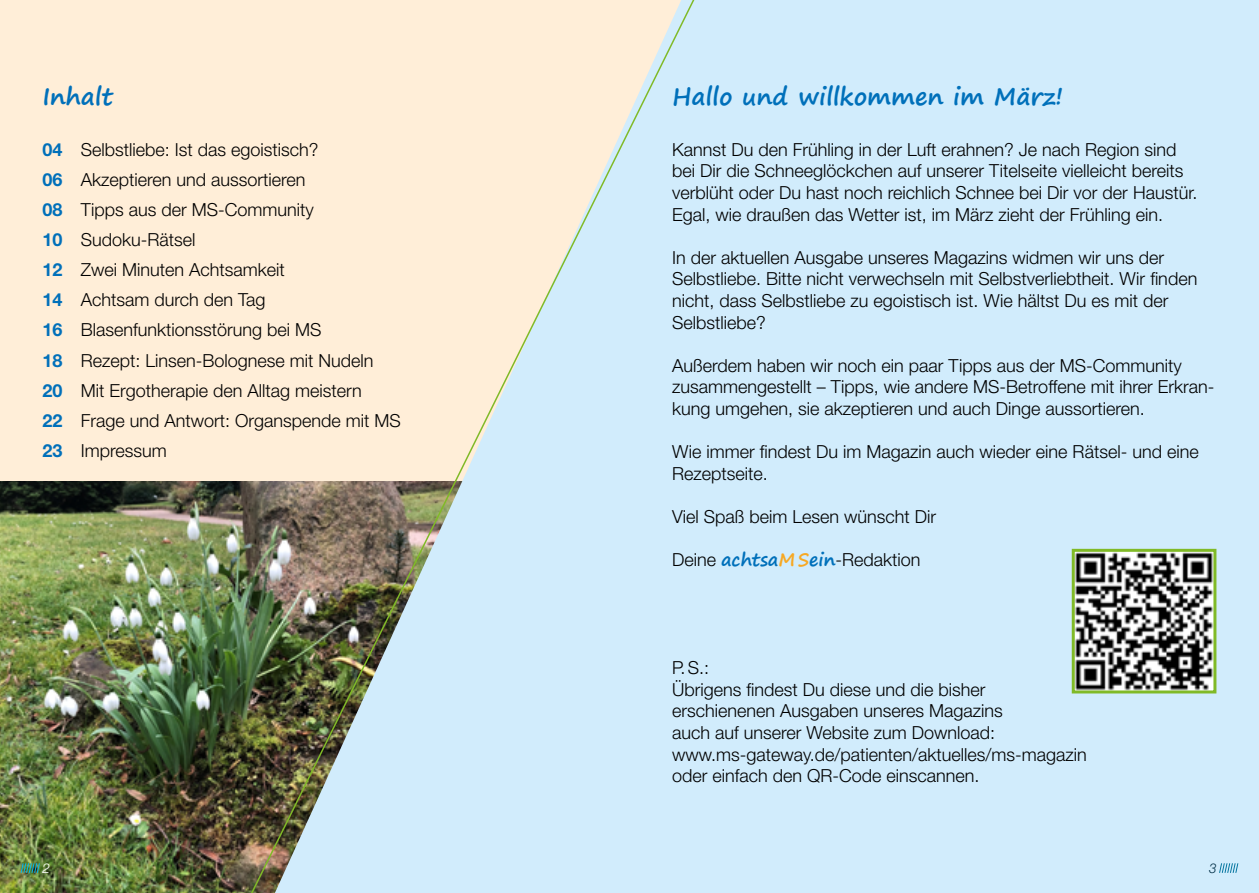
<style>
.page{position:relative;width:1259px;height:893px;background:#fff}
.page>*{position:absolute;margin:0;border:0;box-sizing:border-box;transform-origin:0 0}
.t1{font:700 24px "Segoe Print";color:#0070ba}
.t2{font:300 18px/21.6px "Helvetica Neue LT Std";color:#000}
.t3{font:italic 300 13.5px "Helvetica Neue LT Std";color:#fff}
.t4{font:italic 300 13.5px "Helvetica Neue LT Std";color:#002e46}
.s1{font-weight:700;color:#0070ba}
.s2{font-family:"Segoe Print";font-weight:700;color:#0070ba}
.s3{font-family:"Segoe Print";font-weight:700;color:#f7a823}
</style>
<div class="page">
<div style="left:0;top:0;width:831px;height:893px;background:#ffeed8"></div>
<img style="left:0;top:481px;width:244px;height:412px">
<div style="left:701px;top:0;width:558px;height:893px;background:#d1ecfc"></div>
<svg style="left:244px;top:0;width:457px;height:893px"></svg>
<img style="left:1075px;top:553px;width:137px;height:136px">
<div style="left:1071px;top:549px;width:145px;height:144px;border:3px solid #80ba27"></div>
<svg style="left:1218px;top:863px;width:20px;height:10px"></svg>
<svg style="left:20px;top:863px;width:20px;height:10px"></svg>
<h1 class="t1" style="left:43px;top:75px;width:72px">Inhalt</h1>
<p class="t2" style="left:43px;top:134px;width:360px;line-height:30.2px"><span class="s1">04</span> Selbstliebe: Ist das egoistisch?<br><span class="s1">06</span> Akzeptieren und aussortieren<br><span class="s1">08</span> Tipps aus der MS-Community<br><span class="s1">10</span> Sudoku-Rätsel<br><span class="s1">12</span> Zwei Minuten Achtsamkeit<br><span class="s1">14</span> Achtsam durch den Tag<br><span class="s1">16</span> Blasenfunktionsstörung bei MS<br><span class="s1">18</span> Rezept: Linsen-Bolognese mit Nudeln<br><span class="s1">20</span> Mit Ergotherapie den Alltag meistern<br><span class="s1">22</span> Frage und Antwort: Organspende mit MS<br><span class="s1">23</span> Impressum</p>
<h1 class="t1" style="left:672px;top:75px;width:393px">Hallo und willkommen im März!</h1>
<p class="t2" style="left:672px;top:138px;width:527px">Kannst Du den Frühling in der Luft erahnen? Je nach Region sind bei Dir die Schneeglöckchen auf unserer Titelseite vielleicht bereits verblüht oder Du hast noch reichlich Schnee bei Dir vor der Haustür.<br>Egal, wie draußen das Wetter ist, im März zieht der Frühling ein.</p>
<p class="t2" style="left:672px;top:246px;width:527px">In der aktuellen Ausgabe unseres Magazins widmen wir uns der Selbstliebe. Bitte nicht verwechseln mit Selbstverliebtheit. Wir fnden nicht, dass Selbstliebe zu egoistisch ist. Wie hältst Du es mit der Selbstliebe?</p>
<p class="t2" style="left:672px;top:354px;width:544px">Außerdem haben wir noch ein paar Tipps aus der MS-Community zusammengestellt – Tipps, wie andere MS-Betroffene mit ihrer Erkran&shy;kung umgehen, sie akzeptieren und auch Dinge aussortieren.</p>
<p class="t2" style="left:672px;top:441px;width:528px">Wie immer fndest Du im Magazin auch wieder eine Rätsel- und eine<br>Rezeptseite.</p>
<p class="t2" style="left:672px;top:505px;width:266px">Viel Spaß beim Lesen wünscht Dir</p>
<p class="t2" style="left:672px;top:549px;width:250px">Deine <span class="s2">achtsa</span><span class="s3">MS</span><span class="s2">ein</span>-Redaktion</p>
<p class="t2" style="left:672px;top:657px;width:416px">P.S.:<br>Übrigens fndest Du diese und die bisher erschienenen Ausgaben unseres Magazins<br>auch auf unserer Website zum Download: www.ms-gateway.de/patienten/aktuelles/ms-magazin oder einfach den QR-Code einscannen.</p>
<p class="t3" style="left:42px;top:860px;width:9px">2</p>
<p class="t4" style="left:1209px;top:860px;width:9px">3</p>
</div>
